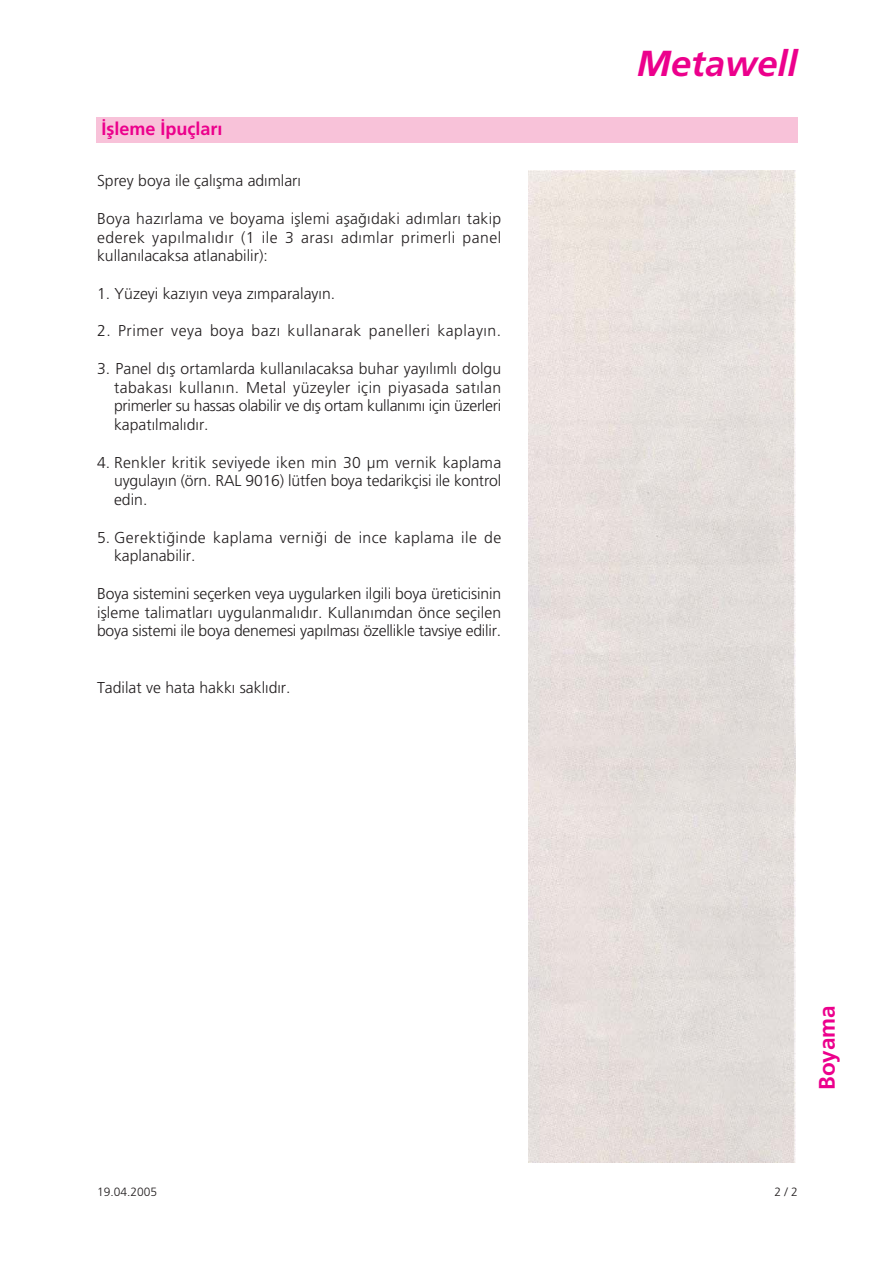
<style>
.page{position:relative;width:893px;height:1263px;background:#fff}
.page>*{position:absolute;margin:0;border:0;box-sizing:border-box;transform-origin:0 0}
.t1{font:italic 700 36.15px "Frutiger";color:#ec008c}
.t2{font:700 22.5px "Frutiger";color:#ec008c}
.t3{font:700 18px "Frutiger";color:#ec008c}
.t4{font:300 15.75px/18.8px "Frutiger";color:#231f20;text-align:justify}
.t5{font:300 15.75px/18.8px "Frutiger";letter-spacing:.03em;color:#231f20}
.t6{font:300 15.75px "Frutiger";letter-spacing:.035em;color:#231f20}
.t7{font:300 12px "Frutiger";color:#231f20}
</style>
<div class="page">
<img style="left:528px;top:171px;width:267px;height:991px">
<div style="left:96px;top:117px;width:701px;height:26px;background:#f8c2d9"></div>
<p class="t3" style="left:101px;top:121px;width:123px">‹flleme ‹puçlar›</p>
<p class="t4" style="left:97px;top:173px;width:205px">Sprey boya ile çal›flma ad›mlar›</p>
<p class="t4" style="left:97px;top:210px;width:405px">Boya haz›rlama ve boyama ifllemi afla¤›daki ad›mlar› takip ederek yap›lmal›d›r (1 ile 3 aras› ad›mlar primerli panel kullan›lacaksa atlanabilir):</p>
<p class="t4" style="left:97px;top:285px;width:239px">1. Yüzeyi kaz›y›n veya z›mparalay›n.</p>
<p class="t6" style="left:97px;top:325px;width:405px">2. Primer veya boya baz› kullanarak panelleri kaplay›n.</p>
<p class="t4" style="left:114px;top:360px;width:388px;text-indent:-17px">3. Panel d›fl ortamlarda kullan›lacaksa buhar yay›l›ml› dolgu tabakas› kullan›n. Metal yüzeyler için piyasada sat›lan primerler su hassas olabilir ve d›fl ortam kullan›m› için üzerleri kapat›lmal›d›r.</p>
<p class="t4" style="left:114px;top:454px;width:388px;text-indent:-17px">4. Renkler kritik seviyede iken min 30 μm vernik kaplama uygulay›n (örn. RAL 9016) lütfen boya tedarikçisi ile kontrol edin.</p>
<p class="t5" style="left:114px;top:529px;width:388px;text-indent:-17px">5. Gerekti¤inde kaplama verni¤i de ince kaplama ile de kaplanabilir.</p>
<p class="t4" style="left:97px;top:585px;width:405px">Boya sistemini seçerken veya uygularken ilgili boya üreticisinin iflleme talimatlar› uygulanmal›d›r. Kullan›mdan önce seçilen boya sistemi ile boya denemesi yap›lmas› özellikle tavsiye edilir.</p>
<p class="t4" style="left:97px;top:679px;width:195px">Tadilat ve hata hakk› sakl›d›r.</p>
<h1 class="t1" style="left:637px;top:49px;width:162px">Metawell</h1>
<h2 class="t2" style="left:817px;top:1090px;width:87px;rotate:-90deg">Boyama</h2>
<p class="t7" style="left:97px;top:1187px;width:62px">19.04.2005</p>
<p class="t7" style="left:774px;top:1187px;width:25px">2 / 2</p>
</div>
